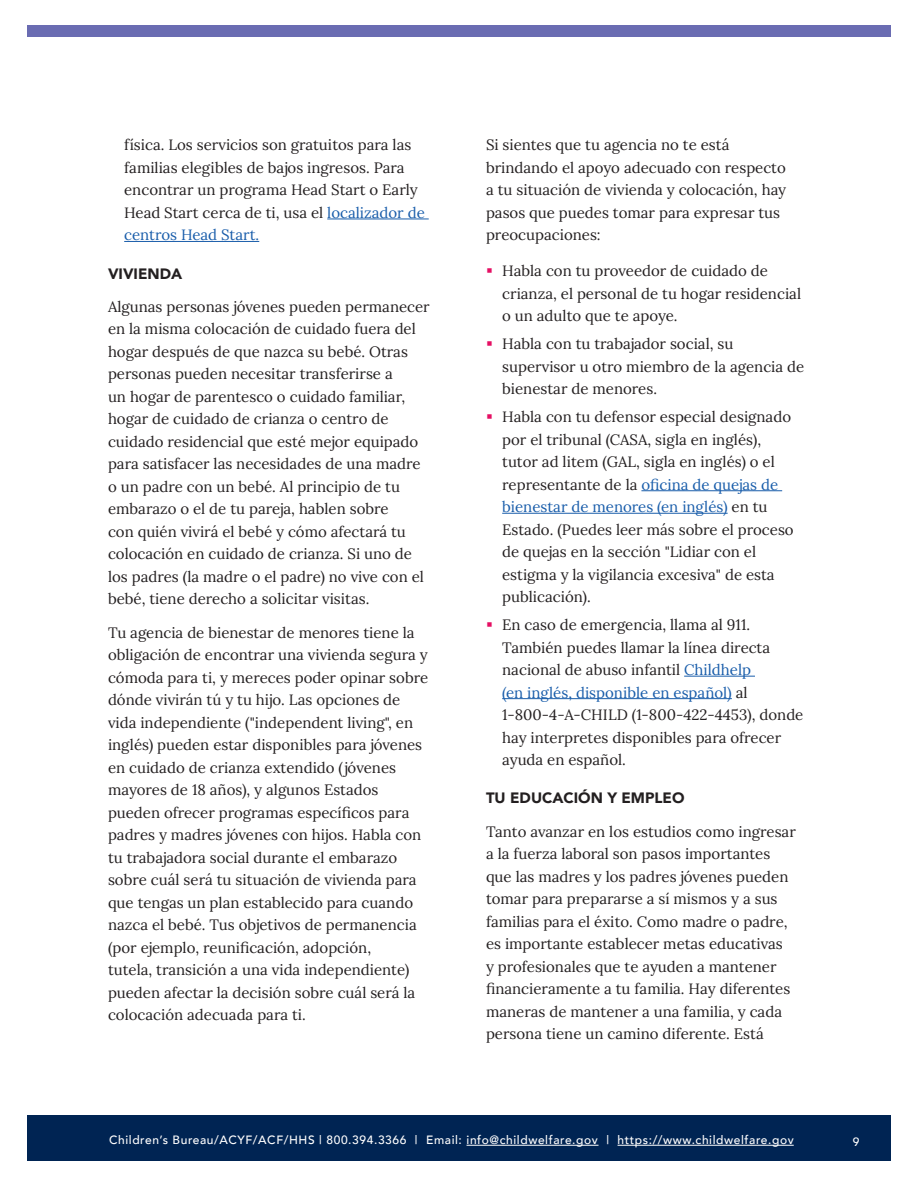
<style>
.page{position:relative;width:918px;height:1188px;background:#fff}
.page>*{position:absolute;margin:0;border:0;box-sizing:border-box;transform-origin:0 0}
.t1{font:15px/22.5px "Lora";color:#231f20}
.t2{font:900 15px "Avenir";color:#231f20}
.t3{font:500 12px "Avenir";letter-spacing:.05em;color:#fff}
.s1{color:#195daa}
.s2{color:#e50f63}
</style>
<div class="page">
<div style="left:27px;top:26px;width:864px;height:12px;background:#6a6cb2"></div>
<hr style="left:327px;top:219px;width:102px;height:1px;background:#195daa">
<hr style="left:124px;top:241px;width:135px;height:1px;background:#195daa">
<hr style="left:641px;top:490px;width:141px;height:1px;background:#195daa">
<hr style="left:502px;top:513px;width:226px;height:1px;background:#195daa">
<hr style="left:684px;top:676px;width:71px;height:1px;background:#195daa">
<hr style="left:502px;top:698px;width:230px;height:1px;background:#195daa">
<div style="left:27px;top:1116px;width:864px;height:45px;background:#002453"></div>
<hr style="left:467px;top:1145px;width:132px;height:1px;background:#fff">
<hr style="left:618px;top:1145px;width:176px;height:1px;background:#fff">
<p class="t1" style="left:124px;top:133px;width:302px">física. Los servicios son gratuitos para las familias elegibles de bajos ingresos. Para encontrar un programa Head Start o Early Head Start cerca de ti, usa el <span class="s1">localizador de centros Head Start.</span></p>
<h3 class="t2" style="left:108px;top:261px;width:76px">VIVIENDA</h3>
<p class="t1" style="left:108px;top:294px;width:323px">Algunas personas jóvenes pueden permanecer en la misma colocación de cuidado fuera del hogar después de que nazca su bebé. Otras personas pueden necesitar transferirse a<br>un hogar de parentesco o cuidado familiar, hogar de cuidado de crianza o centro de cuidado residencial que esté mejor equipado para satisfacer las necesidades de una madre o un padre con un bebé. Al principio de tu embarazo o el de tu pareja, hablen sobre<br>con quién vivirá el bebé y cómo afectará tu colocación en cuidado de crianza. Si uno de los padres (la madre o el padre) no vive con el bebé, tiene derecho a solicitar visitas.</p>
<p class="t1" style="left:108px;top:620px;width:322px">Tu agencia de bienestar de menores tiene la obligación de encontrar una vivienda segura y cómoda para ti, y mereces poder opinar sobre dónde vivirán tú y tu hijo. Las opciones de vida independiente ("independent living", en inglés) pueden estar disponibles para jóvenes en cuidado de crianza extendido (jóvenes mayores de 18 años), y algunos Estados pueden ofrecer programas específicos para padres y madres jóvenes con hijos. Habla con tu trabajadora social durante el embarazo sobre cuál será tu situación de vivienda para que tengas un plan establecido para cuando nazca el bebé. Tus objetivos de permanencia (por ejemplo, reunificación, adopción,<br>tutela, transición a una vida independiente) pueden afectar la decisión sobre cuál será la colocación adecuada para ti.</p>
<p class="t1" style="left:486px;top:133px;width:302px">Si sientes que tu agencia no te está brindando el apoyo adecuado con respecto a tu situación de vivienda y colocación, hay pasos que puedes tomar para expresar tus preocupaciones:</p>
<p class="t1" style="left:502px;top:259px;width:300px;text-indent:-16px"><span class="s2">•</span> Habla con tu proveedor de cuidado de crianza, el personal de tu hogar residencial o un adulto que te apoye.</p>
<p class="t1" style="left:502px;top:332px;width:304px;text-indent:-16px"><span class="s2">•</span> Habla con tu trabajador social, su supervisor u otro miembro de la agencia de bienestar de menores.</p>
<p class="t1" style="left:502px;top:405px;width:293px;text-indent:-16px"><span class="s2">•</span> Habla con tu defensor especial designado por el tribunal (CASA, sigla en inglés), tutor ad litem (GAL, sigla en inglés) o el representante de la <span class="s1">oficina de quejas de bienestar de menores (en inglés)</span> en tu Estado. (Puedes leer más sobre el proceso de quejas en la sección "Lidiar con el estigma y la vigilancia excesiva" de esta publicación).</p>
<p class="t1" style="left:502px;top:612px;width:303px;text-indent:-16px"><span class="s2">•</span> En caso de emergencia, llama al 911.<br>También puedes llamar la línea directa nacional de abuso infantil <span class="s1">Childhelp<br>(en inglés, disponible en español)</span> al 1-800-4-A-CHILD (1-800-422-4453), donde hay interpretes disponibles para ofrecer ayuda en español.</p>
<h3 class="t2" style="left:486px;top:785px;width:200px">TU EDUCACIÓN Y EMPLEO</h3>
<p class="t1" style="left:486px;top:819px;width:311px">Tanto avanzar en los estudios como ingresar a la fuerza laboral son pasos importantes que las madres y los padres jóvenes pueden tomar para prepararse a sí mismos y a sus familias para el éxito. Como madre o padre, es importante establecer metas educativas<br>y profesionales que te ayuden a mantener financieramente a tu familia. Hay diferentes maneras de mantener a una familia, y cada persona tiene un camino diferente. Está</p>
<p class="t3" style="left:109px;top:1130px;width:686px">Children’s Bureau/ACYF/ACF/HHS | 800.394.3366 | Email: info@childwelfare.gov | https://www.childwelfare.gov</p>
<p class="t3" style="left:853px;top:1131px;width:8px">9</p>
</div>
